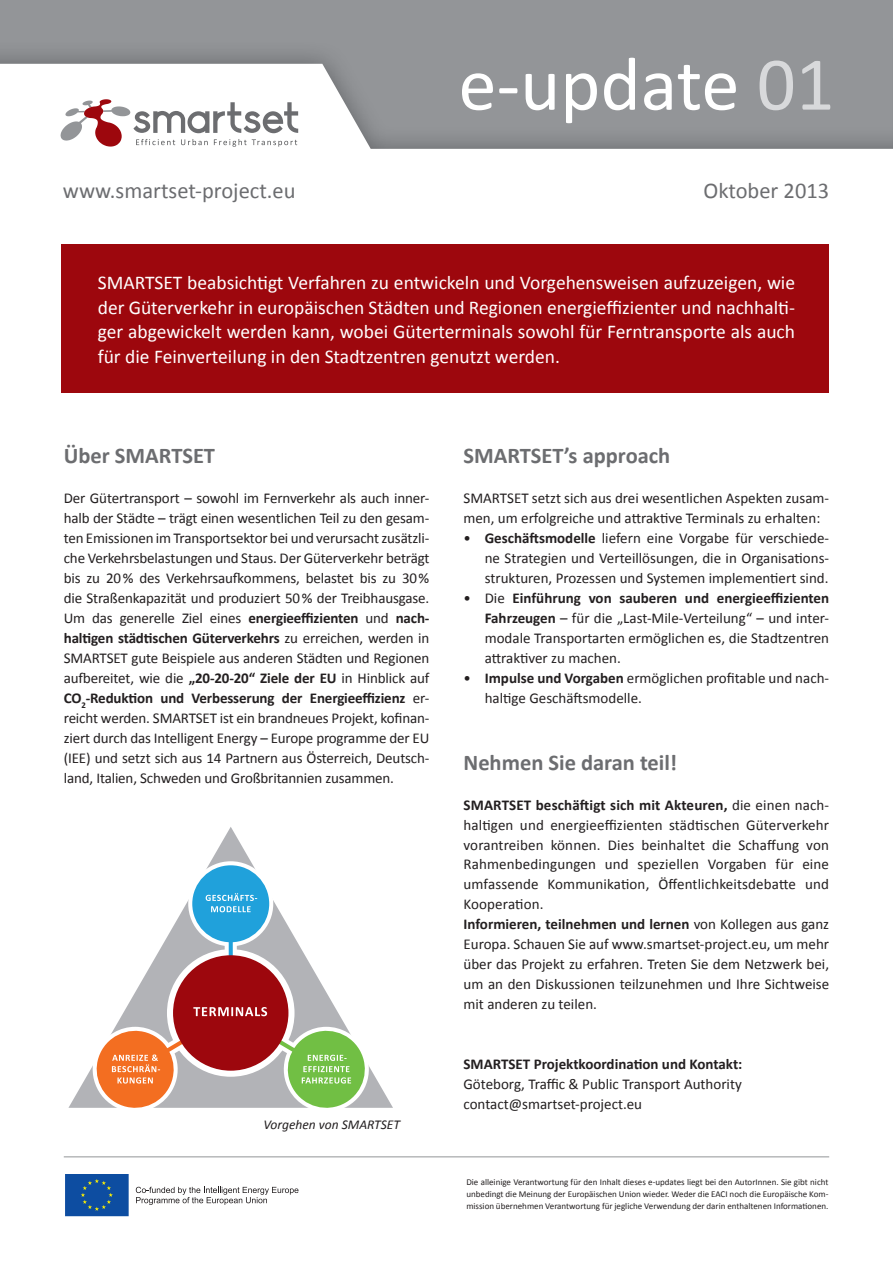
<style>
.page{position:relative;width:893px;height:1263px;background:#fff}
.page>*{position:absolute;margin:0;border:0;box-sizing:border-box;transform-origin:0 0}
.t1{font:76.5px "Calibri";color:#fff}
.t2{font:700 22.5px "Calibri";color:#6c6d70}
.t3{font:22.5px "Calibri";color:#6c6d70}
.t4{font:19.5px/24.8px "Calibri";color:#fff;text-align:justify}
.t5{font:15px/20px "Calibri";color:#231f20}
.t6{font:700 15px "Calibri";color:#231f20}
.t7{font:italic 13.5px "Calibri";color:#231f20}
.t8{font:9px/12px "Calibri";color:#231f20;text-align:justify}
.s1{color:#d8d9db}
.s2{font-weight:700}
</style>
<div class="page">
<div style="left:0;top:0;width:893px;height:151px;background:#939598"></div>
<svg style="left:0;top:64px;width:893px;height:87px"></svg>
<svg style="left:61px;top:99px;width:237px;height:48px;background:#d8cecf"></svg>
<svg style="left:65px;top:1174px;width:64px;height:43px;background:#18559f"></svg>
<svg style="left:136px;top:1187px;width:162px;height:18px"></svg>
<hr style="left:64px;top:1156px;width:765px;height:1px;background:#939598">
<svg style="left:68px;top:827px;width:325px;height:281px"></svg>
<svg style="left:87px;top:861px;width:283px;height:247px"></svg>
<div style="left:61px;top:244px;width:768px;height:149px;background:#9d070d"></div>
<h2 class="t3" style="left:63px;top:176px;width:234px">www.smartset-project.eu</h2>
<h1 class="t1" style="left:458px;top:37px;width:377px">e-update <span class="s1">01</span></h1>
<h2 class="t3" style="left:703px;top:176px;width:127px">Oktober 2013</h2>
<p class="t4" style="left:98px;top:269px;width:699px">SMARTSET beabsichtigt Verfahren zu entwickeln und Vorgehensweisen aufzuzeigen, wie der Güterverkehr in europäischen Städten und Regionen energieffizienter und nachhalti&shy;ger abgewickelt werden kann, wobei Güterterminals sowohl für Ferntransporte als auch für die Feinverteilung in den Stadtzentren genutzt werden.</p>
<h2 class="t2" style="left:64px;top:442px;width:153px">Über SMARTSET</h2>
<p class="t5" style="left:64px;top:488px;width:367px;text-align:justify">Der Gütertransport – sowohl im Fernverkehr als auch inner&shy;halb der Städte – trägt einen wesentlichen Teil zu den gesam&shy;ten Emissionen im Transportsektor bei und verursacht zusätzli&shy;che Verkehrsbelastungen und Staus. Der Güterverkehr beträgt bis zu 20 % des Verkehrsaufkommens, belastet bis zu 30 % die Straßenkapazität und produziert 50 % der Treibhausgase.<br>Um das generelle Ziel eines <span class="s2">energieeffizienten</span> und <span class="s2">nach&shy;haltigen städtischen Güterverkehrs</span> zu erreichen, werden in SMARTSET gute Beispiele aus anderen Städten und Regionen aufbereitet, wie die <span class="s2">„20-20-20“ Ziele der EU</span> in Hinblick auf <span class="s2">CO</span><sub>2</sub><span class="s2">-Reduktion und Verbesserung der Energieeffizienz</span> er&shy;reicht werden. SMARTSET ist ein brandneues Projekt, kofinan&shy;ziert durch das Intelligent Energy – Europe programme der EU (IEE) und setzt sich aus 14 Partnern aus Österreich, Deutsch&shy;land, Italien, Schweden und Großbritannien zusammen.</p>
<p class="t7" style="left:263px;top:1116px;width:138px">Vorgehen von SMARTSET</p>
<h2 class="t2" style="left:463px;top:442px;width:208px">SMARTSET’s approach</h2>
<p class="t5" style="left:463px;top:488px;width:367px">SMARTSET setzt sich aus drei wesentlichen Aspekten zusam&shy;men, um erfolgreiche und attraktive Terminals zu erhalten:</p>
<p class="t5" style="left:485px;top:527px;width:346px;text-align:justify;text-indent:-21px">• <span class="s2">Geschäftsmodelle</span> liefern eine Vorgabe für verschiede&shy;ne Strategien und Verteillösungen, die in Organisations&shy;strukturen, Prozessen und Systemen implementiert sind.</p>
<p class="t5" style="left:485px;top:587px;width:346px;text-align:justify;text-indent:-21px">• Die <span class="s2">Einführung von sauberen und energieeffizienten Fahrzeugen</span> – für die „Last-Mile-Verteilung“ – und inter&shy;modale Transportarten ermöglichen es, die Stadtzentren attraktiver zu machen.</p>
<p class="t5" style="left:485px;top:667px;width:346px;text-indent:-21px">• <span class="s2">Impulse und Vorgaben</span> ermöglichen profitable und nach&shy;haltige Geschäftsmodelle.</p>
<h2 class="t2" style="left:463px;top:748px;width:215px">Nehmen Sie daran teil!</h2>
<p class="t5" style="left:463px;top:794px;width:367px"><span class="s2">SMARTSET beschäftigt sich mit Akteuren,</span> die einen nach&shy;haltigen und energieeffizienten städtischen Güterverkehr vorantreiben können. Dies beinhaltet die Schaffung von Rahmenbedingungen und speziellen Vorgaben für eine umfassende Kommunikation, Öffentlichkeitsdebatte und Kooperation.<br><span class="s2">Informieren, teilnehmen und lernen</span> von Kollegen aus ganz Europa. Schauen Sie auf www.smartset-project.eu, um mehr über das Projekt zu erfahren. Treten Sie dem Netzwerk bei, um an den Diskussionen teilzunehmen und Ihre Sichtweise mit anderen zu teilen.</p>
<p class="t6" style="left:463px;top:1055px;width:280px">SMARTSET Projektkoordination und Kontakt:</p>
<p class="t5" style="left:463px;top:1073px;width:280px">Göteborg, Traffic &amp; Public Transport Authority contact@smartset-project.eu</p>
<p class="t8" style="left:466px;top:1176px;width:364px">Die alleinige Verantwortung für den Inhalt dieses e-updates liegt bei den AutorInnen. Sie gibt nicht unbedingt die Meinung der Europäischen Union wieder. Weder die EACI noch die Europäische Kom&shy;mission übernehmen Verantwortung für jegliche Verwendung der darin enthaltenen Informationen.</p>
</div>
